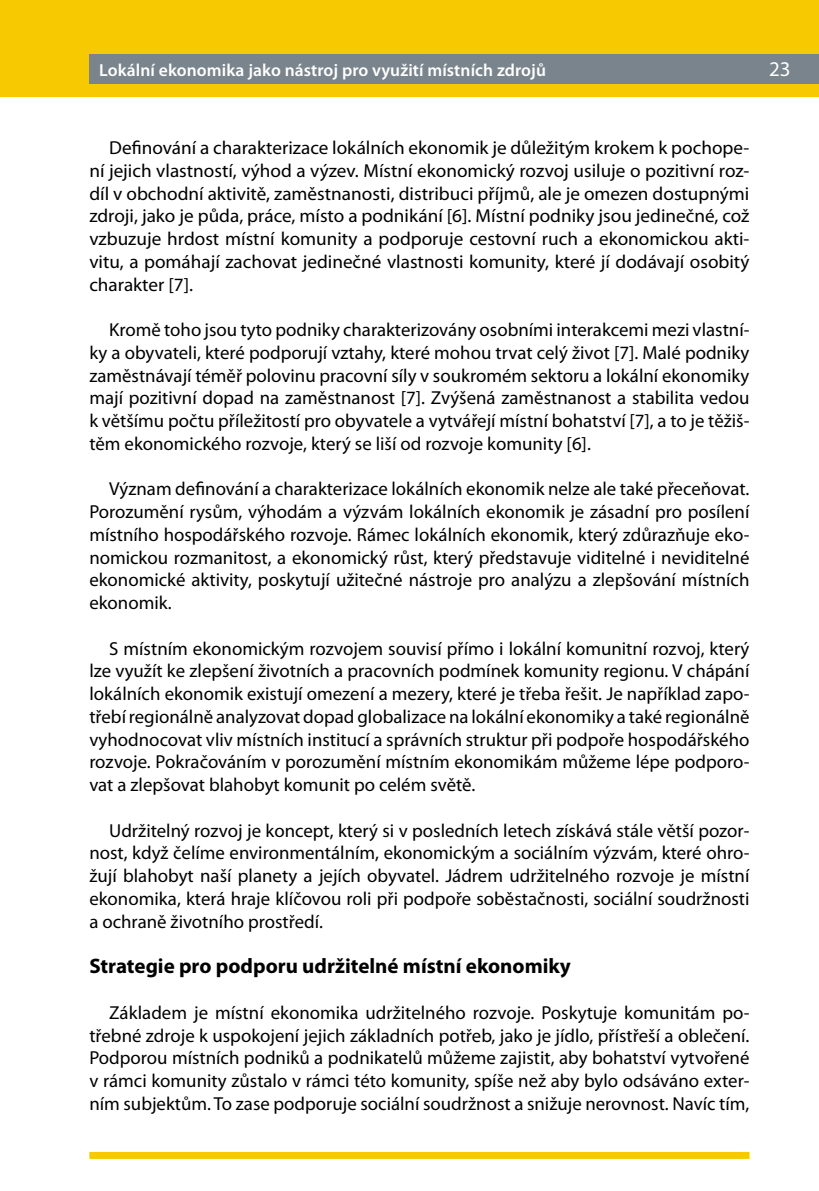
<style>
.page{position:relative;width:819px;height:1191px;background:#fff}
.page>*{position:absolute;margin:0;border:0;box-sizing:border-box;transform-origin:0 0}
.t1{font:700 21px "Myriad Pro";color:#000}
.t2{font:21px "Myriad Pro";color:#fff}
.t3{font:18.9px/22.8px "Myriad Pro";color:#000;text-align:justify}
.t4{font:600 17.5px "Myriad Pro";letter-spacing:.005em;color:#fff}
</style>
<div class="page">
<div style="left:0;top:0;width:819px;height:96px;background:#f6c900"></div>
<div style="left:89px;top:54px;width:730px;height:30px;background:#79848c"></div>
<div style="left:89px;top:1152px;width:660px;height:7px;background:#f6c900"></div>
<p class="t4" style="left:99px;top:59px;width:448px">Lokální ekonomika jako nástroj pro využití místních zdrojů</p>
<p class="t2" style="left:769px;top:56px;width:23px">23</p>
<p class="t3" style="left:89px;top:136px;width:661px;text-indent:20px">Definování a charakterizace lokálních ekonomik je důležitým krokem k pochope&shy;ní jejich vlastností, výhod a výzev. Místní ekonomický rozvoj usiluje o pozitivní roz&shy;díl v obchodní aktivitě, zaměstnanosti, distribuci příjmů, ale je omezen dostupnými zdroji, jako je půda, práce, místo a podnikání [6]. Místní podniky jsou jedinečné, což vzbuzuje hrdost místní komunity a podporuje cestovní ruch a ekonomickou akti&shy;vitu, a pomáhají zachovat jedinečné vlastnosti komunity, které jí dodávají osobitý charakter [7].</p>
<p class="t3" style="left:89px;top:318px;width:661px;text-indent:20px">Kromě toho jsou tyto podniky charakterizovány osobními interakcemi mezi vlastní&shy;ky a obyvateli, které podporují vztahy, které mohou trvat celý život [7]. Malé podniky zaměstnávají téměř polovinu pracovní síly v soukromém sektoru a lokální ekonomiky mají pozitivní dopad na zaměstnanost [7]. Zvýšená zaměstnanost a stabilita vedou k většímu počtu příležitostí pro obyvatele a vytvářejí místní bohatství [7], a to je těžiš&shy;těm ekonomického rozvoje, který se liší od rozvoje komunity [6].</p>
<p class="t3" style="left:89px;top:477px;width:661px;text-indent:20px">Význam definování a charakterizace lokálních ekonomik nelze ale také přeceňovat.<br>Porozumění rysům, výhodám a výzvám lokálních ekonomik je zásadní pro posílení místního hospodářského rozvoje. Rámec lokálních ekonomik, který zdůrazňuje eko&shy;nomickou rozmanitost, a ekonomický růst, který představuje viditelné i neviditelné ekonomické aktivity, poskytují užitečné nástroje pro analýzu a zlepšování místních ekonomik.</p>
<p class="t3" style="left:89px;top:636px;width:661px;text-indent:20px">S místním ekonomickým rozvojem souvisí přímo i lokální komunitní rozvoj, který lze využít ke zlepšení životních a pracovních podmínek komunity regionu. V chápání lokálních ekonomik existují omezení a mezery, které je třeba řešit. Je například zapo&shy;třebí regionálně analyzovat dopad globalizace na lokální ekonomiky a také regionálně vyhodnocovat vliv místních institucí a správních struktur při podpoře hospodářského rozvoje. Pokračováním v porozumění místním ekonomikám můžeme lépe podporo&shy;vat a zlepšovat blahobyt komunit po celém světě.</p>
<p class="t3" style="left:89px;top:818px;width:661px;text-indent:20px">Udržitelný rozvoj je koncept, který si v posledních letech získává stále větší pozor&shy;nost, když čelíme environmentálním, ekonomickým a sociálním výzvám, které ohro&shy;žují blahobyt naší planety a jejích obyvatel. Jádrem udržitelného rozvoje je místní ekonomika, která hraje klíčovou roli při podpoře soběstačnosti, sociální soudržnosti a ochraně životního prostředí.</p>
<p class="t1" style="left:89px;top:952px;width:483px">Strategie pro podporu udržitelné místní ekonomiky</p>
<p class="t3" style="left:89px;top:1000px;width:661px;text-indent:20px">Základem je místní ekonomika udržitelného rozvoje. Poskytuje komunitám po&shy;třebné zdroje k uspokojení jejich základních potřeb, jako je jídlo, přístřeší a oblečení.<br>Podporou místních podniků a podnikatelů můžeme zajistit, aby bohatství vytvořené v rámci komunity zůstalo v rámci této komunity, spíše než aby bylo odsáváno exter&shy;ním subjektům. To zase podporuje sociální soudržnost a snižuje nerovnost. Navíc tím,</p>
</div>
